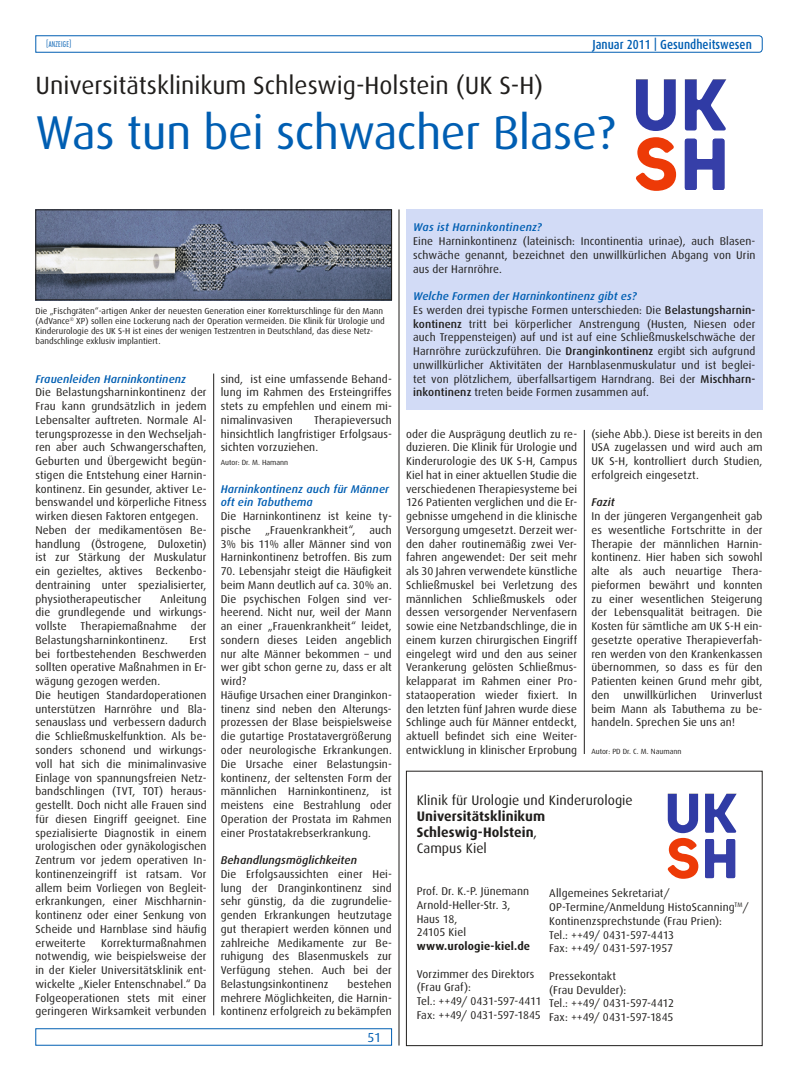
<style>
.page{position:relative;width:798px;height:1081px;background:#fff}
.page>*{position:absolute;margin:0;border:0;box-sizing:border-box;transform-origin:0 0}
.t1{font:47.5px "Dax";letter-spacing:-.01em;color:#005eb2}
.t2{font:25px "Dax";color:#201e1c}
.t3{font:700 13.75px/16.2px "Dax";letter-spacing:.005em;color:#201e1c}
.t4{font:13.75px "Dax";color:#201e1c}
.t5{font:500 13.12px "Dax Condensed";color:#005eb2}
.t6{font:13.12px "Dax";color:#005eb2}
.t7{font:11.25px/13.8px "Dax";letter-spacing:.01em;color:#201e1c;text-align:justify}
.t8{font:italic 500 11.25px/13.8px "Dax";letter-spacing:.01em;color:#005eb2}
.t9{font:italic 500 11.25px "Dax";letter-spacing:.01em;color:#201e1c}
.t10{font:700 11.25px "Dax";letter-spacing:.015em;color:#201e1c}
.t11{font:8.75px/10px "Dax";color:#201e1c}
.t12{font:300 condensed 8.75px "Futura T";letter-spacing:.03em;color:#005eb2}
.t13{font:7.5px "Dax";color:#201e1c}
.s1{font-weight:500;font-style:italic;color:#005eb2}
.s2{font-weight:500}
.s3{font-weight:400}
</style>
<div class="page">
<svg style="left:35px;top:35px;width:727px;height:18px"></svg>
<svg style="left:705px;top:839px;width:29px;height:39px"></svg>
<svg style="left:667px;top:794px;width:31px;height:85px"></svg>
<svg style="left:705px;top:794px;width:31px;height:39px"></svg>
<svg style="left:636px;top:137px;width:39px;height:54px"></svg>
<svg style="left:684px;top:139px;width:40px;height:51px"></svg>
<svg style="left:635px;top:79px;width:40px;height:52px"></svg>
<svg style="left:684px;top:79px;width:42px;height:51px"></svg>
<img style="left:37px;top:211px;width:353px;height:87px">
<div style="left:35px;top:209px;width:357px;height:91px;border:1px solid #201e1c"></div>
<hr style="left:213px;top:373px;width:1px;height:642px;background:#201e1c">
<hr style="left:398px;top:209px;width:1px;height:836px;background:#201e1c">
<hr style="left:583px;top:430px;width:1px;height:324px;background:#201e1c">
<div style="left:406px;top:771px;width:356px;height:275px;border:1px solid #201e1c"></div>
<div style="left:406px;top:209px;width:356px;height:201px;background:#d2dbf6"></div>
<p class="t12" style="left:46px;top:41px;width:27px">[ANZEIGE]</p>
<p class="t5" style="left:592px;top:38px;width:161px">Januar 2011 | Gesundheitswesen</p>
<h2 class="t2" style="left:35px;top:74px;width:509px">Universitätsklinikum Schleswig-Holstein (UK S-H)</h2>
<h1 class="t1" style="left:35px;top:111px;width:581px">Was tun bei schwacher Blase?</h1>
<p class="t11" style="left:35px;top:306px;width:351px">Die „Fischgräten“-artigen Anker der neuesten Generation einer Korrekturschlinge für den Mann (AdVance<sup>®</sup> XP) sollen eine Lockerung nach der Operation vermeiden. Die Klinik für Urologie und Kinderurologie des UK S-H ist eines der wenigen Testzentren in Deutschland, das diese Netz&shy;bandschlinge exklusiv implantiert.</p>
<p class="t8" style="left:35px;top:372px;width:152px">Frauenleiden Harninkontinenz</p>
<p class="t7" style="left:35px;top:386px;width:172px;text-align:left">Die Belastungsharninkontinenz der Frau kann grundsätzlich in jedem Lebensalter auftreten. Normale Al&shy;terungsprozesse in den Wechseljah&shy;ren aber auch Schwangerschaften, Geburten und Übergewicht begün&shy;stigen die Entstehung einer Harnin&shy;kontinenz. Ein gesunder, aktiver Le&shy;benswandel und körperliche Fitness wirken diesen Faktoren entgegen.<br>Neben der medikamentösen Be&shy;handlung (Östrogene, Duloxetin) ist zur Stärkung der Muskulatur ein gezieltes, aktives Beckenbo&shy;dentraining unter spezialisierter, physiotherapeutischer</p>
<p class="t7" style="left:35px;top:592px;width:173px;text-indent:125px">Anleitung die grundlegende und wirkungs&shy;vollste Therapiemaßnahme der Belastungsharninkontinenz.</p>
<p class="t7" style="left:35px;top:634px;width:173px;text-align:left;text-indent:154px">Erst bei fortbestehenden Beschwerden sollten operative Maßnahmen in Er&shy;wägung gezogen werden.<br>Die heutigen Standardoperationen unterstützen Harnröhre und Bla&shy;senauslass und verbessern dadurch die Schließmuskelfunktion. Als be&shy;sonders schonend und wirkungs&shy;voll hat sich die minimalinvasive<br>Einlage von spannungsfreien Netz&shy;bandschlingen (TVT, TOT) heraus&shy;gestellt. Doch nicht alle Frauen sind für diesen Eingriff geeignet. Eine spezialisierte Diagnostik in einem urologischen oder gynäkologischen<br>Zentrum vor jedem operativen In&shy;kontinenzeingriff ist ratsam. Vor allem beim Vorliegen von Begleit&shy;erkrankungen, einer Mischharnin&shy;kontinenz oder einer Senkung von<br>Scheide und Harnblase sind häufig erweiterte</p>
<p class="t7" style="left:35px;top:936px;width:172px;text-indent:66px">Korrekturmaßnahmen notwendig, wie beispielsweise der in der Kieler Universitätsklinik ent&shy;wickelte „Kieler Entenschnabel.“ Da Folgeoperationen stets mit einer geringeren Wirksamkeit verbunden</p>
<p class="t7" style="left:221px;top:372px;width:172px">sind, ist eine umfassende Behand&shy;lung im Rahmen des Ersteingriffes stets zu empfehlen und einem mi&shy;nimalinvasiven</p>
<p class="t7" style="left:221px;top:414px;width:172px;text-indent:93px">Therapieversuch hinsichtlich langfristiger Erfolgsaus&shy;sichten vorzuziehen.</p>
<p class="t13" style="left:221px;top:459px;width:69px">Autor: Dr. M. Hamann</p>
<p class="t8" style="left:221px;top:482px;width:170px">Harninkontinenz auch für Männer oft ein Tabuthema</p>
<p class="t7" style="left:221px;top:510px;width:172px">Die Harninkontinenz ist keine ty&shy;pische „Frauenkrankheit“, auch 3% bis 11% aller Männer sind von Harninkontinenz betroffen. Bis zum</p>
<p class="t7" style="left:221px;top:565px;width:172px;text-align:left">70. Lebensjahr steigt die Häufigkeit beim Mann deutlich auf ca. 30% an.<br>Die psychischen Folgen sind ver&shy;heerend. Nicht nur, weil der Mann an einer „Frauenkrankheit“ leidet, sondern dieses Leiden angeblich nur alte Männer bekommen – und wer gibt schon gerne zu, dass er alt wird?<br>Häufige Ursachen einer Dranginkon&shy;tinenz sind neben den Alterungs&shy;prozessen der Blase beispielsweise die gutartige Prostatavergrößerung oder neurologische Erkrankungen.<br>Die Ursache einer Belastungsin&shy;kontinenz, der seltensten Form der männlichen Harninkontinenz, ist meistens eine Bestrahlung oder<br>Operation der Prostata im Rahmen einer Prostatakrebserkrankung.</p>
<p class="t9" style="left:221px;top:855px;width:138px">Behandlungsmöglichkeiten</p>
<p class="t7" style="left:221px;top:867px;width:172px">Die Erfolgsaussichten einer Hei&shy;lung der Dranginkontinenz sind sehr günstig, da die zugrundelie&shy;genden Erkrankungen heutzutage gut therapiert werden können und zahlreiche Medikamente zur Be&shy;ruhigung des Blasenmuskels zur Verfügung stehen. Auch bei der Belastungsinkontinenz</p>
<p class="t7" style="left:221px;top:977px;width:172px;text-indent:127px">bestehen mehrere Möglichkeiten, die Harnin&shy;kontinenz erfolgreich zu bekämpfen</p>
<p class="t6" style="left:367px;top:1031px;width:15px">51</p>
<p class="t8" style="left:413px;top:221px;width:130px">Was ist Harninkontinenz?</p>
<p class="t7" style="left:413px;top:235px;width:344px">Eine Harninkontinenz (lateinisch: Incontinentia urinae), auch Blasen&shy;schwäche genannt, bezeichnet den unwillkürlichen Abgang von Urin aus der Harnröhre.</p>
<p class="t7" style="left:413px;top:290px;width:343px;text-align:left"><span class="s1">Welche Formen der Harninkontinenz gibt es?<br></span>Es werden drei typische Formen unterschieden: Die <span class="s2">Belastungsharnin&shy;kontinenz</span> tritt bei körperlicher Anstrengung (Husten, Niesen oder auch Treppensteigen) auf und ist auf eine Schließmuskelschwäche der Harnröhre zurückzuführen. Die <span class="s2">Dranginkontinenz</span> ergibt sich aufgrund unwillkürlicher Aktivitäten der Harnblasenmuskulatur und ist beglei&shy;tet von plötzlichem, überfallsartigem Harndrang. Bei der <span class="s2">Mischharn&shy;inkontinenz</span> treten beide Formen zusammen auf.</p>
<p class="t7" style="left:406px;top:427px;width:173px">oder die Ausprägung deutlich zu re&shy;duzieren. Die Klinik für Urologie und Kinderurologie des UK S-H, Campus Kiel hat in einer aktuellen Studie die verschiedenen Therapiesysteme bei 126 Patienten verglichen und die Er&shy;gebnisse umgehend in die klinische Versorgung umgesetzt. Derzeit wer&shy;den daher routinemäßig zwei Ver&shy;fahren angewendet: Der seit mehr als 30 Jahren verwendete künstliche Schließmuskel bei Verletzung des männlichen Schließmuskels oder dessen versorgender Nervenfasern sowie eine Netzbandschlinge, die in einem kurzen chirurgischen Eingriff eingelegt wird und den aus seiner Verankerung gelösten Schließmus&shy;kelapparat im Rahmen einer Pro&shy;stataoperation wieder fixiert. In den letzten fünf Jahren wurde diese Schlinge auch für Männer entdeckt, aktuell befindet sich eine Weiter&shy;entwicklung in klinischer Erprobung</p>
<p class="t7" style="left:591px;top:427px;width:172px">(siehe Abb.). Diese ist bereits in den USA zugelassen und wird auch am UK S-H, kontrolliert durch Studien, erfolgreich eingesetzt.</p>
<p class="t9" style="left:591px;top:497px;width:25px">Fazit</p>
<p class="t7" style="left:591px;top:510px;width:173px">In der jüngeren Vergangenheit gab es wesentliche Fortschritte in der Therapie der männlichen Harnin&shy;kontinenz. Hier haben sich sowohl alte als auch neuartige Thera&shy;pieformen bewährt und konnten zu einer wesentlichen Steigerung der Lebensqualität beitragen. Die Kosten für sämtliche am UK S-H ein&shy;gesetzte operative Therapieverfah&shy;ren werden von den Krankenkassen übernommen, so dass es für den Patienten keinen Grund mehr gibt, den</p>
<p class="t7" style="left:591px;top:689px;width:172px;text-indent:119px">Urinverlust beim Mann als Tabuthema zu be&shy;handeln. Sprechen Sie uns an!</p>
<p class="t13" style="left:591px;top:748px;width:91px">Autor: PD Dr. C. M. Naumann</p>
<p class="t7" style="left:623px;top:689px;width:75px">unwillkürlichen</p>
<p class="t4" style="left:416px;top:794px;width:217px">Klinik für Urologie und Kinderurologie</p>
<p class="t3" style="left:416px;top:809px;width:130px">Universitätsklinikum<br>Schleswig-Holstein<span class="s3">,<br>Campus Kiel</span></p>
<p class="t7" style="left:416px;top:885px;width:114px;text-align:left">Prof. Dr. K.-P. Jünemann<br>Arnold-Heller-Str. 3,<br>Haus 18,<br>24105 Kiel</p>
<p class="t10" style="left:416px;top:941px;width:115px">www.urologie-kiel.de</p>
<p class="t7" style="left:416px;top:967px;width:126px;text-align:left">Vorzimmer des Direktors (Frau Graf):<br>Tel.: ++49/ 0431-597-4411<br>Fax: ++49/ 0431-597-1845</p>
<p class="t7" style="left:549px;top:887px;width:201px;text-align:left">Allgemeines Sekretariat/<br>OP-Termine/Anmeldung HistoScanning<sup>TM</sup>/<br>Kontinenzsprechstunde (Frau Prien):<br>Tel.: ++49/ 04 31-597-4413<br>Fax: ++49/ 0431-597-1957</p>
<p class="t7" style="left:549px;top:970px;width:126px;text-align:left">Pressekontakt<br>(Frau Devulder):<br>Tel.: ++49/ 0431-597-4412<br>Fax: ++49/ 0431-597-1845</p>
</div>
